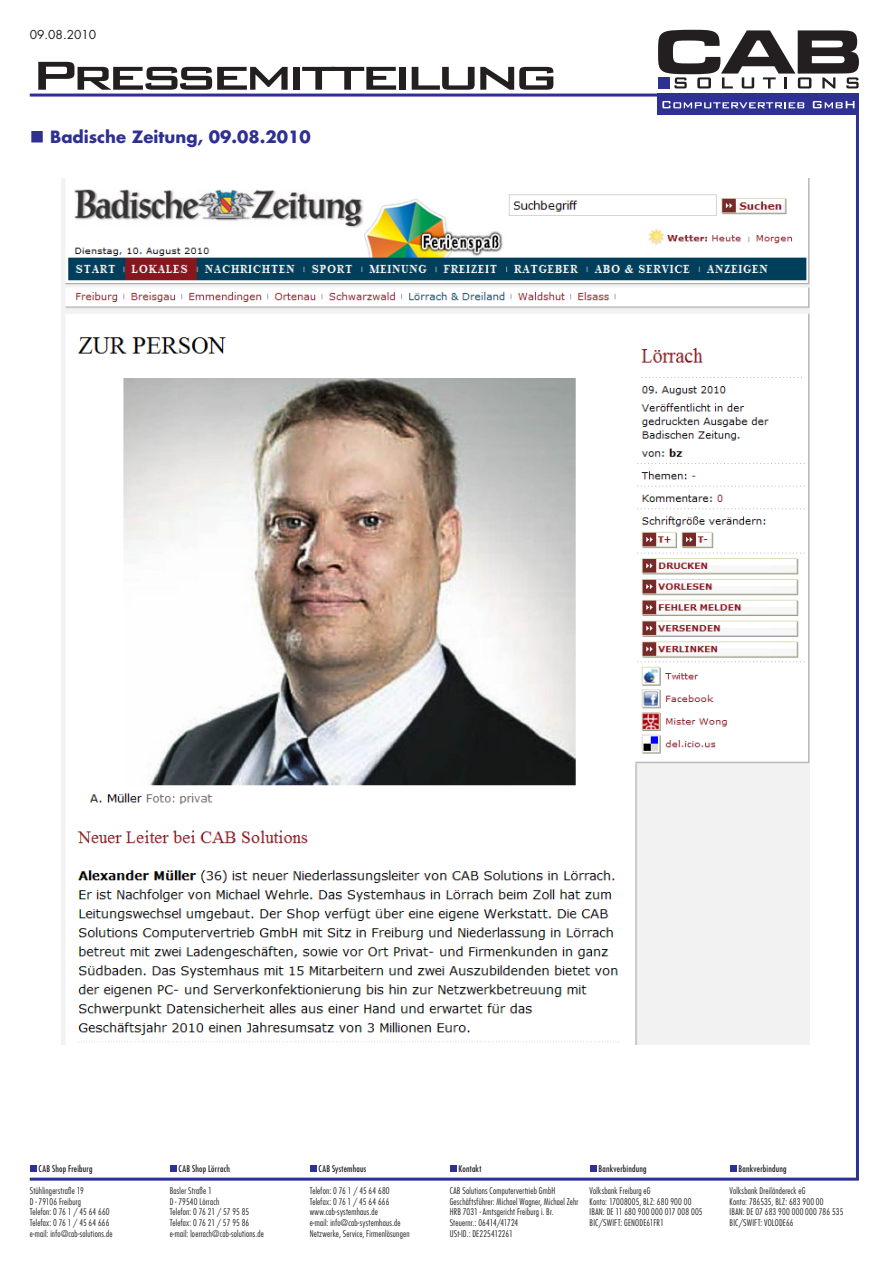
<style>
.page{position:relative;width:893px;height:1263px;background:#fff}
.page>*{position:absolute;margin:0;border:0;box-sizing:border-box;transform-origin:0 0}
.t1{font:500 54px "Bank Gothic BT";letter-spacing:-.1em;color:#231f20;scale:1.2 1}
.Überschrift{font:700 16.5px "Futura Std";color:#2e3092}
.t2{font:12px "Futura Std";color:#231f20}
.t3{font:300 condensed 9px "Futura Std";letter-spacing:.025em;color:#231f20}
.t4{font:condensed 9px "Futura Std";letter-spacing:.025em;color:#231f20}
.t5{font:300 condensed 9px "Futura Std";color:#231f20}
</style>
<div class="page">
<div style="left:30px;top:1165px;width:7px;height:7px;background:#2e3092"></div>
<div style="left:170px;top:1165px;width:7px;height:7px;background:#2e3092"></div>
<div style="left:310px;top:1165px;width:7px;height:7px;background:#2e3092"></div>
<div style="left:450px;top:1165px;width:7px;height:7px;background:#2e3092"></div>
<div style="left:590px;top:1165px;width:7px;height:7px;background:#2e3092"></div>
<div style="left:730px;top:1165px;width:7px;height:7px;background:#2e3092"></div>
<hr style="left:856px;top:107px;width:3px;height:1072px;background:#2e3092">
<hr style="left:30px;top:1177px;width:829px;height:3px;background:#2e3092">
<div style="left:658px;top:93px;width:201px;height:22px;background:#2e3092"></div>
<svg style="left:658px;top:30px;width:201px;height:58px"></svg>
<svg style="left:662px;top:101px;width:142px;height:7px"></svg>
<svg style="left:813px;top:101px;width:41px;height:7px"></svg>
<hr style="left:30px;top:94px;width:628px;height:3px;background:#2e3092">
<img style="left:61px;top:179px;width:748px;height:865px">
<p class="t2" style="left:30px;top:27px;width:68px">09.08.2010</p>
<p class="t1" style="left:30px;top:46px;width:442px">Pressemitteilung</p>
<p class="Überschrift" style="left:30px;top:126px;width:282px">■ Badische Zeitung, 09.08.2010</p>
<p class="t4" style="left:39px;top:1163px;width:55px">CAB Shop Freiburg</p>
<p class="t3" style="left:30px;top:1185px;width:56px">Stühlingerstraße 19</p>
<p class="t3" style="left:30px;top:1196px;width:53px">D - 79106 Freiburg</p>
<p class="t3" style="left:30px;top:1207px;width:81px">Telefon: 0 76 1 / 45 64 660</p>
<p class="t3" style="left:30px;top:1217px;width:81px">Telefax: 0 76 1 / 45 64 666</p>
<p class="t3" style="left:30px;top:1228px;width:84px">e-mail: info@cab-solutions.de</p>
<p class="t4" style="left:179px;top:1163px;width:53px">CAB Shop Lörrach</p>
<p class="t3" style="left:170px;top:1185px;width:44px">Basler Straße 1</p>
<p class="t3" style="left:170px;top:1196px;width:51px">D - 79540 Lörrach</p>
<p class="t5" style="left:170px;top:1207px;width:81px">Telefon: 0 76 21 / 57 95 85</p>
<p class="t3" style="left:170px;top:1217px;width:81px">Telefax: 0 76 21 / 57 95 86</p>
<p class="t3" style="left:170px;top:1228px;width:96px">e-mail: loerrach@cab-solutions.de</p>
<p class="t4" style="left:319px;top:1163px;width:49px">CAB Systemhaus</p>
<p class="t3" style="left:310px;top:1185px;width:81px">Telefon: 0 76 1 / 45 64 680</p>
<p class="t3" style="left:310px;top:1196px;width:81px">Telefax: 0 76 1 / 45 64 666</p>
<p class="t3" style="left:310px;top:1207px;width:70px">www.cab-systemhaus.de</p>
<p class="t3" style="left:310px;top:1217px;width:92px">e-mail: info@cab-systemhaus.de</p>
<p class="t3" style="left:310px;top:1228px;width:101px">Netzwerke, Service, Firmenlösungen</p>
<p class="t4" style="left:458px;top:1163px;width:24px">Kontakt</p>
<p class="t3" style="left:450px;top:1185px;width:107px">CAB Solutions Computervertrieb GmbH</p>
<p class="t3" style="left:450px;top:1196px;width:130px">Geschäftsführer: Michael Wagner, Michael Zehr</p>
<p class="t3" style="left:450px;top:1207px;width:105px">HRB 7031 - Amtsgericht Freiburg i. Br.</p>
<p class="t3" style="left:450px;top:1217px;width:70px">Steuernr.: 06414/41724</p>
<p class="t3" style="left:450px;top:1228px;width:65px">USt-ID.: DE225412261</p>
<p class="t4" style="left:598px;top:1163px;width:50px">Bankverbindung</p>
<p class="t3" style="left:590px;top:1185px;width:62px">Volksbank Freiburg eG</p>
<p class="t3" style="left:590px;top:1196px;width:103px">Konto: 17008005, BLZ: 680 900 00</p>
<p class="t3" style="left:590px;top:1207px;width:114px">IBAN: DE 11 680 900 000 017 008 005</p>
<p class="t3" style="left:590px;top:1217px;width:76px">BIC/SWIFT: GENODE61FR1</p>
<p class="t4" style="left:738px;top:1163px;width:50px">Bankverbindung</p>
<p class="t3" style="left:730px;top:1185px;width:77px">Volksbank Dreiländereck eG</p>
<p class="t3" style="left:730px;top:1196px;width:96px">Konto: 786535, BLZ: 683 900 00</p>
<p class="t3" style="left:730px;top:1207px;width:115px">IBAN: DE 07 683 900 000 000 786 535</p>
<p class="t3" style="left:730px;top:1217px;width:65px">BIC/SWIFT: VOLODE66</p>
</div>
